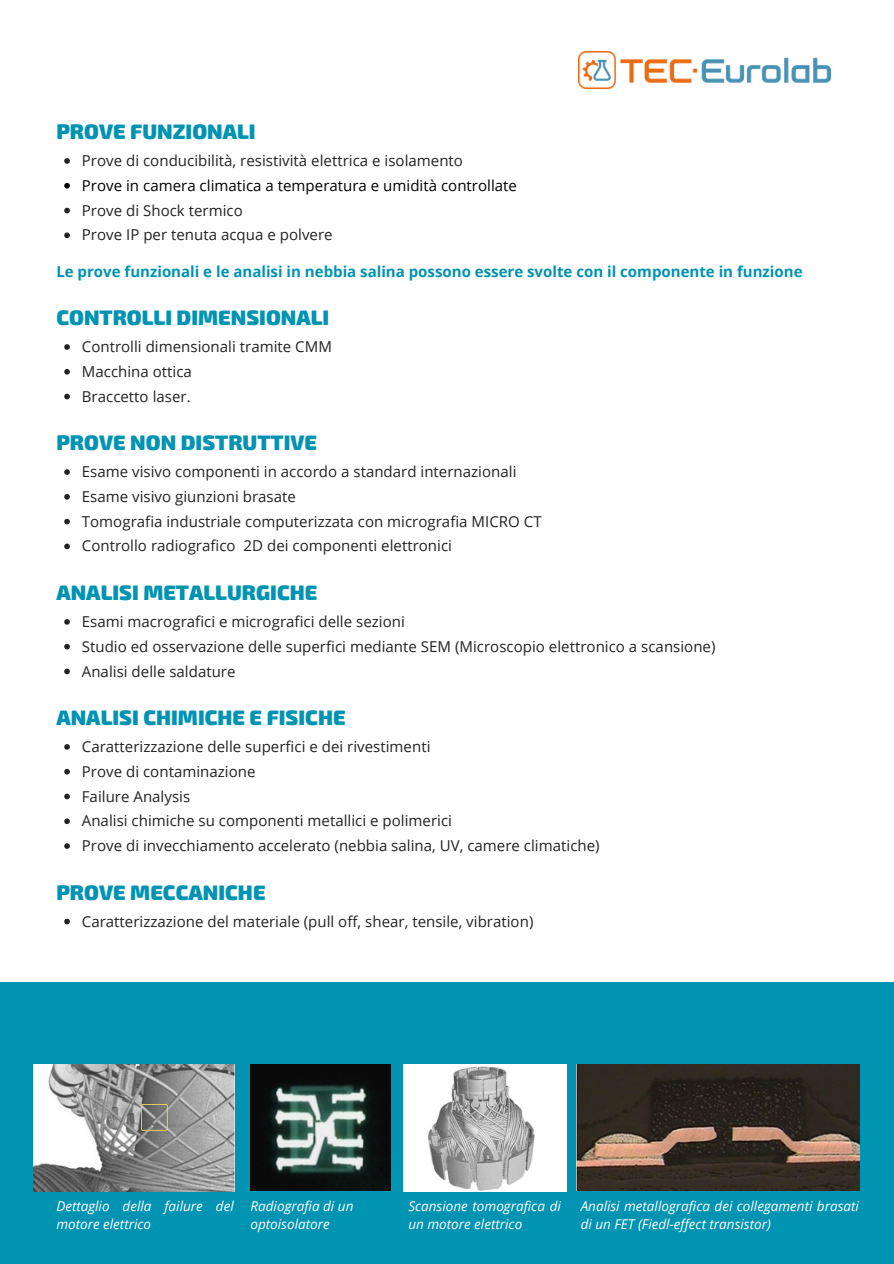
<style>
.page{position:relative;width:894px;height:1264px;background:#fff}
.page>*{position:absolute;margin:0;border:0;box-sizing:border-box;transform-origin:0 0}
.t1{font:900 21px "Exo 2";color:#0093b2}
.t2{font:15px "Open Sans";color:#222}
.t3{font:700 15px "Open Sans";color:#0093b2}
.t4{font:15px "Open Sans";color:#000}
.t5{font:italic 13.5px/18px "Open Sans";color:#fff}
</style>
<div class="page">
<img style="left:578px;top:52px;width:251px;height:37px">
<svg style="left:64px;top:469px;width:6px;height:6px"></svg>
<svg style="left:64px;top:494px;width:6px;height:5px"></svg>
<svg style="left:64px;top:519px;width:6px;height:5px"></svg>
<svg style="left:64px;top:543px;width:6px;height:6px"></svg>
<div style="left:0;top:982px;width:893px;height:281px;background:#0093b2"></div>
<svg style="left:64px;top:158px;width:6px;height:6px"></svg>
<svg style="left:64px;top:183px;width:6px;height:5px"></svg>
<svg style="left:64px;top:208px;width:6px;height:5px"></svg>
<svg style="left:64px;top:232px;width:6px;height:6px"></svg>
<svg style="left:64px;top:344px;width:6px;height:6px"></svg>
<svg style="left:64px;top:369px;width:6px;height:5px"></svg>
<svg style="left:64px;top:394px;width:6px;height:5px"></svg>
<svg style="left:64px;top:744px;width:6px;height:5px"></svg>
<svg style="left:64px;top:769px;width:6px;height:5px"></svg>
<svg style="left:64px;top:793px;width:6px;height:6px"></svg>
<svg style="left:64px;top:818px;width:6px;height:6px"></svg>
<svg style="left:64px;top:843px;width:6px;height:5px"></svg>
<svg style="left:64px;top:619px;width:6px;height:5px"></svg>
<svg style="left:64px;top:644px;width:6px;height:5px"></svg>
<svg style="left:64px;top:668px;width:6px;height:6px"></svg>
<svg style="left:64px;top:918px;width:6px;height:6px"></svg>
<img style="left:250px;top:1064px;width:140px;height:126px">
<img style="left:33px;top:1064px;width:201px;height:127px">
<svg style="left:141px;top:1104px;width:27px;height:26px"></svg>
<img style="left:403px;top:1064px;width:163px;height:127px">
<img style="left:576px;top:1064px;width:282px;height:126px">
<p class="t1" style="left:56px;top:118px;width:201px">PROVE FUNZIONALI</p>
<p class="t2" style="left:82px;top:150px;width:382px">Prove di conducibilità, resistività elettrica e isolamento</p>
<p class="t4" style="left:82px;top:175px;width:436px">Prove in camera climatica a temperatura e umidità controllate</p>
<p class="t2" style="left:82px;top:199px;width:162px">Prove di Shock termico</p>
<p class="t2" style="left:82px;top:224px;width:252px">Prove IP per tenuta acqua e polvere</p>
<p class="t3" style="left:56px;top:260px;width:747px">Le prove funzionali e le analisi in nebbia salina possono essere svolte con il componente in funzione</p>
<p class="t1" style="left:56px;top:303px;width:274px">CONTROLLI DIMENSIONALI</p>
<p class="t2" style="left:82px;top:336px;width:251px">Controlli dimensionali tramite CMM</p>
<p class="t2" style="left:82px;top:361px;width:111px">Macchina ottica</p>
<p class="t2" style="left:82px;top:385px;width:110px">Braccetto laser.</p>
<p class="t1" style="left:56px;top:428px;width:262px">PROVE NON DISTRUTTIVE</p>
<p class="t2" style="left:82px;top:461px;width:436px">Esame visivo componenti in accordo a standard internazionali</p>
<p class="t2" style="left:82px;top:486px;width:215px">Esame visivo giunzioni brasate</p>
<p class="t2" style="left:82px;top:510px;width:461px">Tomografia industriale computerizzata con micrografia MICRO CT</p>
<p class="t2" style="left:82px;top:535px;width:371px">Controllo radiografico 2D dei componenti elettronici</p>
<p class="t1" style="left:56px;top:578px;width:262px">ANALISI METALLURGICHE</p>
<p class="t2" style="left:82px;top:611px;width:324px">Esami macrografici e micrografici delle sezioni</p>
<p class="t2" style="left:82px;top:635px;width:635px">Studio ed osservazione delle superfici mediante SEM (Microscopio elettronico a scansione)</p>
<p class="t2" style="left:82px;top:660px;width:155px">Analisi delle saldature</p>
<p class="t1" style="left:56px;top:703px;width:291px">ANALISI CHIMICHE E FISICHE</p>
<p class="t2" style="left:82px;top:736px;width:350px">Caratterizzazione delle superfici e dei rivestimenti</p>
<p class="t2" style="left:82px;top:760px;width:175px">Prove di contaminazione</p>
<p class="t2" style="left:82px;top:785px;width:110px">Failure Analysis</p>
<p class="t2" style="left:82px;top:810px;width:371px">Analisi chimiche su componenti metallici e polimerici</p>
<p class="t2" style="left:82px;top:835px;width:519px">Prove di invecchiamento accelerato (nebbia salina, UV, camere climatiche)</p>
<p class="t1" style="left:56px;top:878px;width:211px">PROVE MECCANICHE</p>
<p class="t2" style="left:82px;top:910px;width:453px">Caratterizzazione del materiale (pull off, shear, tensile, vibration)</p>
<p class="t5" style="left:56px;top:1196px;width:179px">Dettaglio della failure del motore elettrico</p>
<p class="t5" style="left:250px;top:1196px;width:104px">Radiografia di un optoisolatore</p>
<p class="t5" style="left:408px;top:1196px;width:154px">Scansione tomografica di un motore elettrico</p>
<p class="t5" style="left:580px;top:1196px;width:279px">Analisi metallografica dei collegamenti brasati di un FET (Fiedl-effect transistor)</p>
</div>
